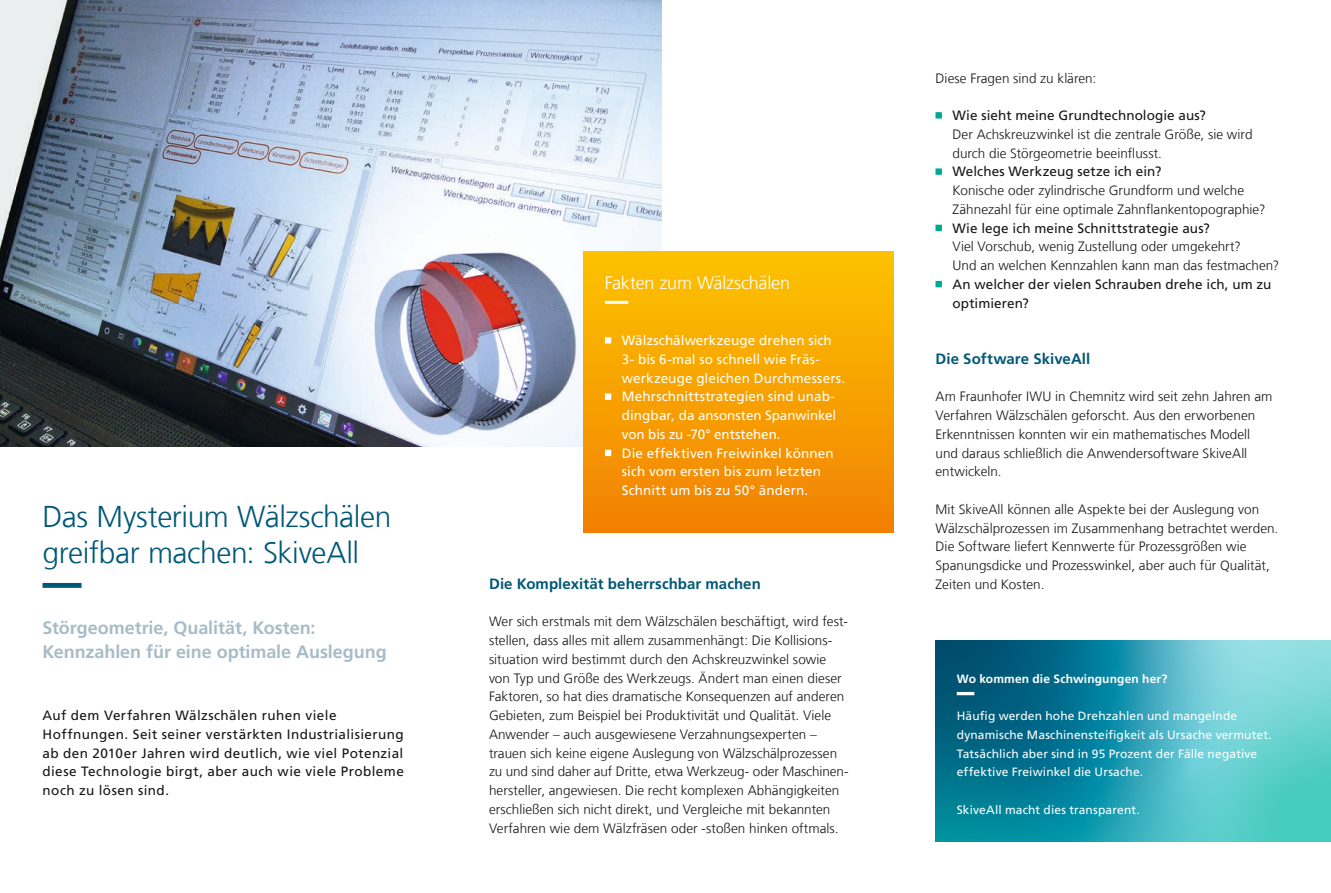
<style>
.page{position:relative;width:1331px;height:893px;background:#fff}
.page>*{position:absolute;margin:0;border:0;box-sizing:border-box;transform-origin:0 0}
.Ueberschrift_20_24_b{font:300 30px/36px "Frutiger LT Com";letter-spacing:-.015em;color:#005877}
.Sub_Ueberschrift_12{font:700 18px/23.4px "Frutiger LT Com";letter-spacing:-.005em;color:#a7bcc8}
.Infokasten_gross_Ueb{font:300 18px "Frutiger LT Com";letter-spacing:-.01em;color:#fff}
.Zwischenueberschrift{font:700 15px "Frutiger LT Com";letter-spacing:.005em;color:#005877}
.Fliesstext_9_12_5_sc{font:300 13.5px/18.8px "Frutiger LT Com";color:#151616}
.Aufzaehlung_9_12_5_s{font:300 13.5px/18.8px "Frutiger LT Com";color:#151616}
.Aufzaehlung_9_12_5_w{font:13.5px/18.8px "Frutiger LT Com";letter-spacing:.005em;color:#fff}
.Introtext_9_12_5_sch{font:13.5px/18.8px "Frutiger LT Com";letter-spacing:.03em;color:#151616}
.Aufzaehlung_9_12_5_s-2{font:13.5px/18.8px "Frutiger LT Com";letter-spacing:.005em;color:#151616}
.Infokasten_klein_Fli{font:12px/18.8px "Frutiger LT Com";letter-spacing:.01em;color:#fff}
.Infokasten_klein_Ube{font:700 12px "Frutiger LT Com";letter-spacing:.01em;color:#fff}
.s1{font-weight:400}
</style>
<div class="page">
<svg style="left:935px;top:640px;width:396px;height:202px;background:#33a0b0"></svg>
<img style="left:0;top:0;width:661px;height:446px">
<svg style="left:43px;top:583px;width:39px;height:5px"></svg>
<svg style="left:935px;top:112px;width:7px;height:7px"></svg>
<svg style="left:935px;top:168px;width:7px;height:7px"></svg>
<svg style="left:935px;top:225px;width:7px;height:6px"></svg>
<svg style="left:935px;top:281px;width:7px;height:6px"></svg>
<div style="left:584px;top:251px;width:309px;height:282px;background:linear-gradient(to bottom,#fdc300,#f28102)"></div>
<svg style="left:605px;top:301px;width:245px;height:3px"></svg>
<div style="left:605px;top:337px;width:245px;height:7px;background:#faae00"></div>
<div style="left:605px;top:393px;width:245px;height:7px;background:#f7a000"></div>
<svg style="left:605px;top:450px;width:245px;height:6px"></svg>
<svg style="left:957px;top:692px;width:327px;height:3px"></svg>
<p class="Ueberschrift_20_24_b" style="left:43px;top:499px;width:350px">Das Mysterium Wälzschälen greifbar machen: SkiveAll</p>
<p class="Sub_Ueberschrift_12" style="left:43px;top:617px;width:346px">Störgeometrie, Qualität, Kosten:<br>Kennzahlen für eine optimale Auslegung</p>
<p class="Introtext_9_12_5_sch" style="left:43px;top:706px;width:363px">Auf dem Verfahren Wälzschälen ruhen viele Hoffnungen. Seit seiner verstärkten Industrialisierung ab den 2010er Jahren wird deutlich, wie viel Potenzial diese Technologie birgt, aber auch wie viele Probleme noch zu lösen sind.</p>
<p class="Infokasten_gross_Ueb" style="left:605px;top:272px;width:187px">Fakten zum Wälzschälen</p>
<p class="Aufzaehlung_9_12_5_w" style="left:622px;top:331px;width:225px">Wälzschälwerkzeuge drehen sich<br>3- bis 6-mal so schnell wie Fräs&shy;werkzeuge gleichen Durchmessers.</p>
<p class="Aufzaehlung_9_12_5_w" style="left:622px;top:387px;width:216px;text-align:justify">Mehrschnittstrategien sind unab&shy;dingbar, da ansonsten Spanwinkel von bis zu -70° entstehen.</p>
<p class="Aufzaehlung_9_12_5_w" style="left:622px;top:444px;width:213px">Die effektiven Freiwinkel können sich vom ersten bis zum letzten<br>Schnitt um bis zu 50° ändern.</p>
<p class="Zwischenueberschrift" style="left:489px;top:575px;width:273px">Die Komplexität beherrschbar machen</p>
<p class="Fliesstext_9_12_5_sc" style="left:489px;top:612px;width:361px">Wer sich erstmals mit dem Wälzschälen beschäftigt, wird fest&shy;stellen, dass alles mit allem zusammenhängt: Die Kollisions&shy;situation wird bestimmt durch den Achskreuzwinkel sowie von Typ und Größe des Werkzeugs. Ändert man einen dieser Faktoren, so hat dies dramatische Konsequenzen auf anderen Gebieten, zum Beispiel bei Produktivität und Qualität. Viele Anwender – auch ausgewiesene Verzahnungsexperten – trauen sich keine eigene Auslegung von Wälzschälprozessen zu und sind daher auf Dritte, etwa Werkzeug- oder Maschinen&shy;hersteller, angewiesen. Die recht komplexen Abhängigkeiten erschließen sich nicht direkt, und Vergleiche mit bekannten Verfahren wie dem Wälzfräsen oder -stoßen hinken oftmals.</p>
<p class="Fliesstext_9_12_5_sc" style="left:935px;top:69px;width:162px">Diese Fragen sind zu klären:</p>
<p class="Aufzaehlung_9_12_5_s" style="left:952px;top:106px;width:301px"><span class="s1">Wie sieht meine Grundtechnologie aus?<br></span>Der Achskreuzwinkel ist die zentrale Größe, sie wird durch die Störgeometrie beeinflusst.</p>
<p class="Aufzaehlung_9_12_5_s" style="left:952px;top:162px;width:314px"><span class="s1">Welches Werkzeug setze ich ein?<br></span>Konische oder zylindrische Grundform und welche<br>Zähnezahl für eine optimale Zahnflankentopographie?</p>
<p class="Aufzaehlung_9_12_5_s" style="left:952px;top:219px;width:328px"><span class="s1">Wie lege ich meine Schnittstrategie aus?<br></span>Viel Vorschub, wenig Zustellung oder umgekehrt?<br>Und an welchen Kennzahlen kann man das festmachen?</p>
<p class="Aufzaehlung_9_12_5_s-2" style="left:952px;top:275px;width:320px">An welcher der vielen Schrauben drehe ich, um zu optimieren?</p>
<p class="Zwischenueberschrift" style="left:935px;top:350px;width:156px">Die Software SkiveAll</p>
<p class="Fliesstext_9_12_5_sc" style="left:935px;top:387px;width:338px">Am Fraunhofer IWU in Chemnitz wird seit zehn Jahren am Verfahren Wälzschälen geforscht. Aus den erworbenen Erkenntnissen konnten wir ein mathematisches Modell und daraus schließlich die Anwendersoftware SkiveAll entwickeln.</p>
<p class="Fliesstext_9_12_5_sc" style="left:935px;top:500px;width:344px">Mit SkiveAll können alle Aspekte bei der Auslegung von Wälzschälprozessen im Zusammenhang betrachtet werden.<br>Die Software liefert Kennwerte für Prozessgrößen wie Spanungsdicke und Prozesswinkel, aber auch für Qualität, Zeiten und Kosten.</p>
<p class="Infokasten_klein_Ube" style="left:957px;top:671px;width:212px">Wo kommen die Schwingungen her?</p>
<p class="Infokasten_klein_Fli" style="left:957px;top:707px;width:316px">Häufig werden hohe Drehzahlen und mangelnde dynamische Maschinensteifigkeit als Ursache vermutet.<br>Tatsächlich aber sind in 95 Prozent der Fälle negative effektive Freiwinkel die Ursache.</p>
<p class="Infokasten_klein_Fli" style="left:957px;top:800px;width:185px">SkiveAll macht dies transparent.</p>
</div>
